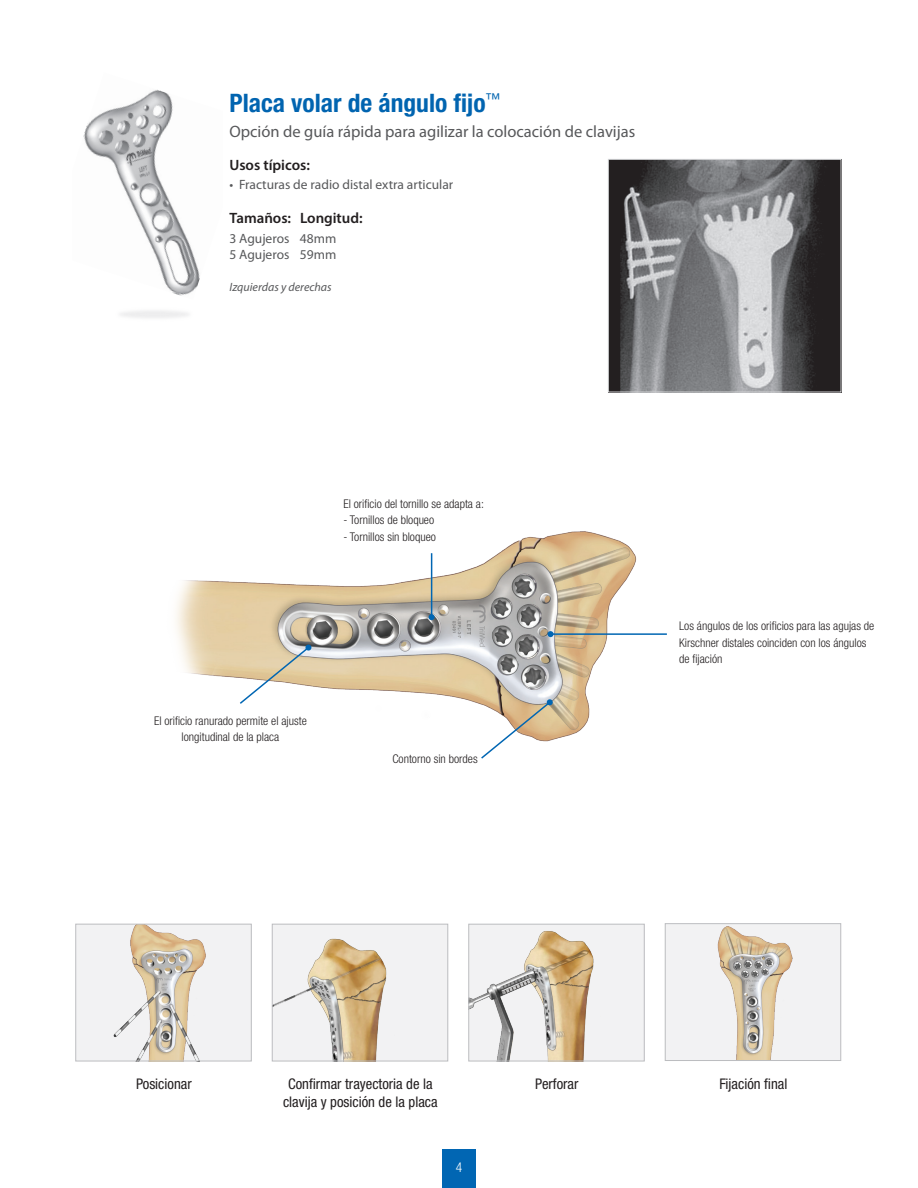
<style>
.page{position:relative;width:918px;height:1188px;background:#fff}
.page>*{position:absolute;margin:0;border:0;box-sizing:border-box;transform-origin:0 0}
.t1{font:700 condensed 25.5px "Helvetica Neue LT Std";color:#0164b0}
.t2{font:16.5px "Myriad Pro";color:#57585a}
.t3{font:600 15px "Myriad Pro";color:#231f20}
.t4{font:condensed 14.7px/17.7px "Helvetica Neue LT Std";color:#231f20;text-align:center}
.t5{font:13.5px/16.5px "Myriad Pro";color:#57585a}
.t6{font:300 condensed 13.5px "Helvetica Neue LT Std";color:#fff}
.t7{font:300 condensed 12px/16.5px "Helvetica Neue LT Std";color:#231f20;text-align:center}
.t8{font:italic 12px "Myriad Pro";color:#57585a}
</style>
<div class="page">
<img style="left:176px;top:531px;width:461px;height:209px">
<div style="left:442px;top:1150px;width:34px;height:38px;background:#0166b3"></div>
<div style="left:76px;top:924px;width:175px;height:137px;background:#f2f2f3"></div>
<img style="left:113px;top:926px;width:93px;height:133px">
<div style="left:76px;top:924px;width:176px;height:137px;border:1px solid #bcbdc0"></div>
<div style="left:272px;top:924px;width:176px;height:137px;background:#f2f2f3"></div>
<img style="left:274px;top:938px;width:113px;height:121px">
<div style="left:272px;top:924px;width:176px;height:137px;border:1px solid #bcbdc0"></div>
<div style="left:665px;top:924px;width:176px;height:137px;background:#f2f2f3"></div>
<img style="left:717px;top:926px;width:76px;height:133px">
<div style="left:665px;top:923px;width:176px;height:138px;border:1px solid #bcbdc0"></div>
<div style="left:469px;top:924px;width:175px;height:137px;background:#f2f2f3"></div>
<img style="left:470px;top:931px;width:124px;height:128px">
<div style="left:468px;top:924px;width:177px;height:137px;border:1px solid #bcbdc0"></div>
<img style="left:610px;top:161px;width:229px;height:229px">
<div style="left:608px;top:159px;width:233px;height:233px;border:1px solid #d1d2d4"></div>
<img style="left:83px;top:89px;width:117px;height:207px">
<hr style="left:431px;top:553px;width:1px;height:64px;background:#0166b3">
<svg style="left:429px;top:614px;width:6px;height:6px"></svg>
<hr style="left:551px;top:633px;width:116px;height:2px;background:#0166b3">
<svg style="left:548px;top:631px;width:6px;height:6px"></svg>
<svg style="left:238px;top:645px;width:73px;height:60px"></svg>
<svg style="left:480px;top:699px;width:73px;height:60px"></svg>
<h1 class="t1" style="left:230px;top:87px;width:272px">Placa volar de ángulo fijo<sup>™</sup></h1>
<h2 class="t2" style="left:230px;top:121px;width:407px">Opción de guía rápida para agilizar la colocación de clavijas</h2>
<p class="t3" style="left:230px;top:155px;width:82px">Usos típicos:</p>
<p class="t5" style="left:230px;top:176px;width:225px">• Fracturas de radio distal extra articular</p>
<p class="t3" style="left:230px;top:209px;width:135px">Tamaños: Longitud:</p>
<p class="t5" style="left:230px;top:230px;width:108px">3 Agujeros 48mm<br>5 Agujeros 59mm</p>
<p class="t8" style="left:230px;top:279px;width:104px">Izquierdas y derechas</p>
<p class="t7" style="left:343px;top:495px;width:142px">El orificio del tornillo se adapta a:</p>
<p class="t7" style="left:343px;top:512px;width:92px">- Tornillos de bloqueo</p>
<p class="t7" style="left:343px;top:528px;width:94px">- Tornillos sin bloqueo</p>
<p class="t7" style="left:154px;top:712px;width:154px">El orificio ranurado permite el ajuste longitudinal de la placa</p>
<p class="t7" style="left:392px;top:750px;width:87px">Contorno sin bordes</p>
<p class="t7" style="left:679px;top:618px;width:197px;text-align:left">Los ángulos de los orificios para las agujas de<br>Kirschner distales coinciden con los ángulos de fijación</p>
<p class="t4" style="left:136px;top:1075px;width:57px">Posicionar</p>
<p class="t4" style="left:283px;top:1075px;width:156px">Confirmar trayectoria de la clavija y posición de la placa</p>
<p class="t4" style="left:535px;top:1075px;width:45px">Perforar</p>
<p class="t4" style="left:719px;top:1075px;width:70px">Fijación final</p>
<p class="t6" style="left:456px;top:1160px;width:8px">4</p>
</div>
